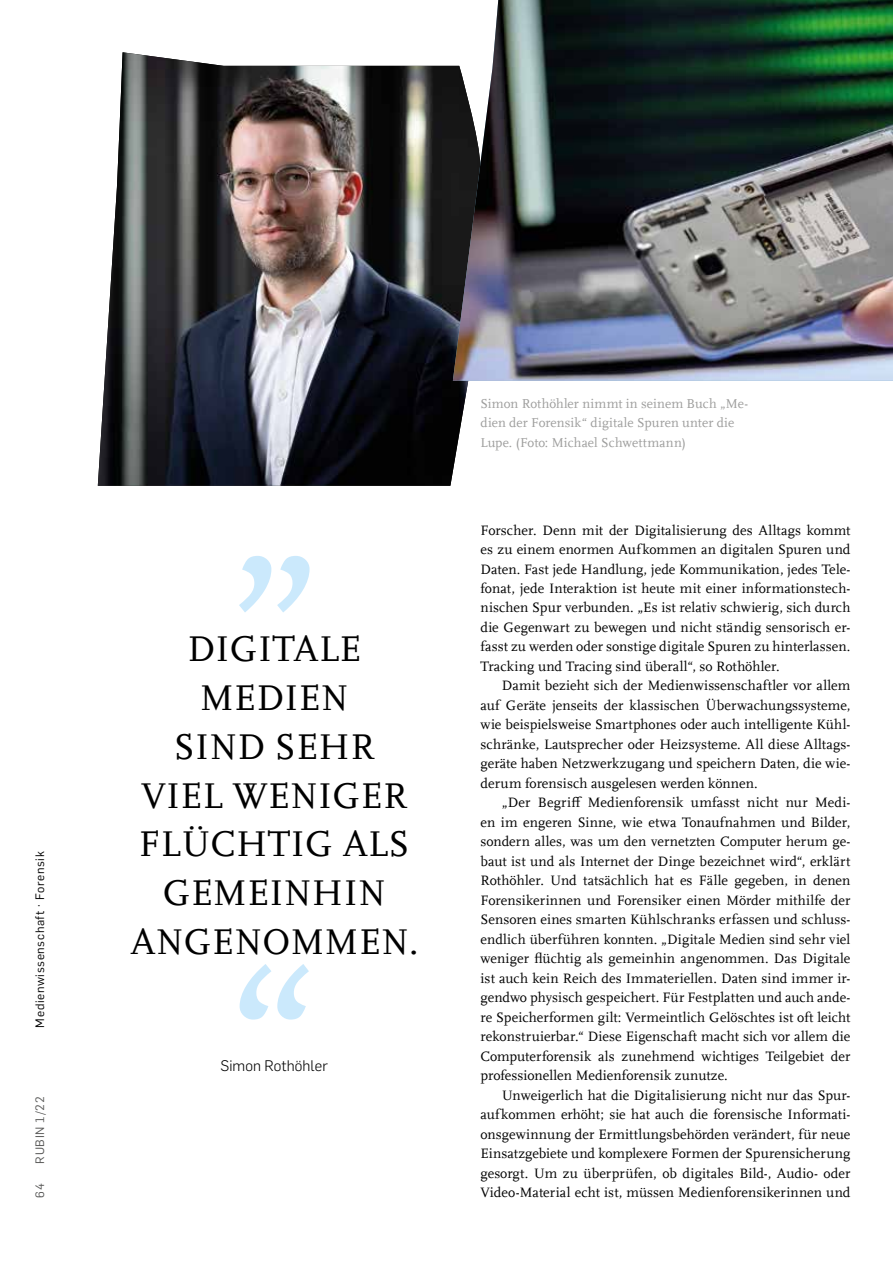
<style>
.page{position:relative;width:893px;height:1263px;background:#fff}
.page>*{position:absolute;margin:0;border:0;box-sizing:border-box;transform-origin:0 0}
.t1{font:37.5px/48.8px "RUB Scala MZ";letter-spacing:.01em;color:#000;text-align:center}
.t2{font:300 15px "Rub Flama";letter-spacing:.005em;color:#000}
.t3{font:14.25px/19.5px "RUB Scala MZ";letter-spacing:.005em;color:#000;text-align:justify}
.t4{font:13.5px/19.5px "RUB Scala MZ";letter-spacing:.005em;color:#9d9d9c}
.t5{font:12px "Rub Flama";letter-spacing:.055em;color:#000}
.t6{font:12px "Rub Flama";letter-spacing:.055em;color:#575756}
</style>
<div class="page">
<img style="left:98px;top:52px;width:371px;height:434px">
<img style="left:453px;top:0;width:440px;height:381px">
<svg style="left:239px;top:556px;width:71px;height:56px"></svg>
<svg style="left:240px;top:964px;width:69px;height:55px"></svg>
<p class="t5" style="left:32px;top:1027px;width:178px;rotate:-90deg">Medienwissenschaft · Forensik</p>
<p class="t6" style="left:32px;top:1163px;width:69px;rotate:-90deg">RUBIN 1/22</p>
<p class="t6" style="left:32px;top:1197px;width:16px;rotate:-90deg">64</p>
<h1 class="t1" style="left:130px;top:623px;width:290px">DIGITALE<br>MEDIEN<br>SIND SEHR<br>VIEL WENIGER<br>FLÜCHTIG ALS<br>GEMEINHIN<br>ANGENOMMEN.</h1>
<p class="t2" style="left:221px;top:1055px;width:109px">Simon Rothöhler</p>
<p class="t4" style="left:480px;top:393px;width:269px">Simon Rothöhler nimmt in seinem Buch „Me&shy;dien der Forensik“ digitale Spuren unter die<br>Lupe. (Foto: Michael Schwettmann)</p>
<p class="t3" style="left:480px;top:520px;width:371px">Forscher. Denn mit der Digitalisierung des Alltags kommt es zu einem enormen Aufkommen an digitalen Spuren und Daten. Fast jede Handlung, jede Kommunikation, jedes Tele&shy;fonat, jede Interaktion ist heute mit einer informationstech&shy;nischen Spur verbunden. „Es ist relativ schwierig, sich durch die Gegenwart zu bewegen und nicht ständig sensorisch er&shy;fasst zu werden oder sonstige digitale Spuren zu hinterlassen.<br>Tracking und Tracing sind überall“, so Rothöhler.</p>
<p class="t3" style="left:480px;top:675px;width:371px;text-indent:21px">Damit bezieht sich der Medienwissenschaftler vor allem auf Geräte jenseits der klassischen Überwachungssysteme, wie beispielsweise Smartphones oder auch intelligente Kühl&shy;schränke, Lautsprecher oder Heizsysteme. All diese Alltags&shy;geräte haben Netzwerkzugang und speichern Daten, die wie&shy;derum forensisch ausgelesen werden können.</p>
<p class="t3" style="left:480px;top:792px;width:371px;text-indent:21px">„Der Begriff Medienforensik umfasst nicht nur Medi&shy;en im engeren Sinne, wie etwa Tonaufnahmen und Bilder, sondern alles, was um den vernetzten Computer herum ge&shy;baut ist und als Internet der Dinge bezeichnet wird“, erklärt Rothöhler. Und tatsächlich hat es Fälle gegeben, in denen Forensikerinnen und Forensiker einen Mörder mithilfe der Sensoren eines smarten Kühlschranks erfassen und schluss&shy;endlich überführen konnten. „Digitale Medien sind sehr viel weniger flüchtig als gemeinhin angenommen. Das Digitale ist auch kein Reich des Immateriellen. Daten sind immer ir&shy;gendwo physisch gespeichert. Für Festplatten und auch ande&shy;re Speicherformen gilt: Vermeintlich Gelöschtes ist oft leicht rekonstruierbar.“ Diese Eigenschaft macht sich vor allem die Computerforensik als zunehmend wichtiges Teilgebiet der professionellen Medienforensik zunutze.</p>
<p class="t3" style="left:480px;top:1085px;width:371px;text-indent:21px">Unweigerlich hat die Digitalisierung nicht nur das Spur&shy;aufkommen erhöht; sie hat auch die forensische Informati&shy;onsgewinnung der Ermittlungsbehörden verändert, für neue Einsatzgebiete und komplexere Formen der Spurensicherung gesorgt. Um zu überprüfen, ob digitales Bild-, Audio- oder Video-Material echt ist, müssen Medienforensikerinnen und</p>
</div>
